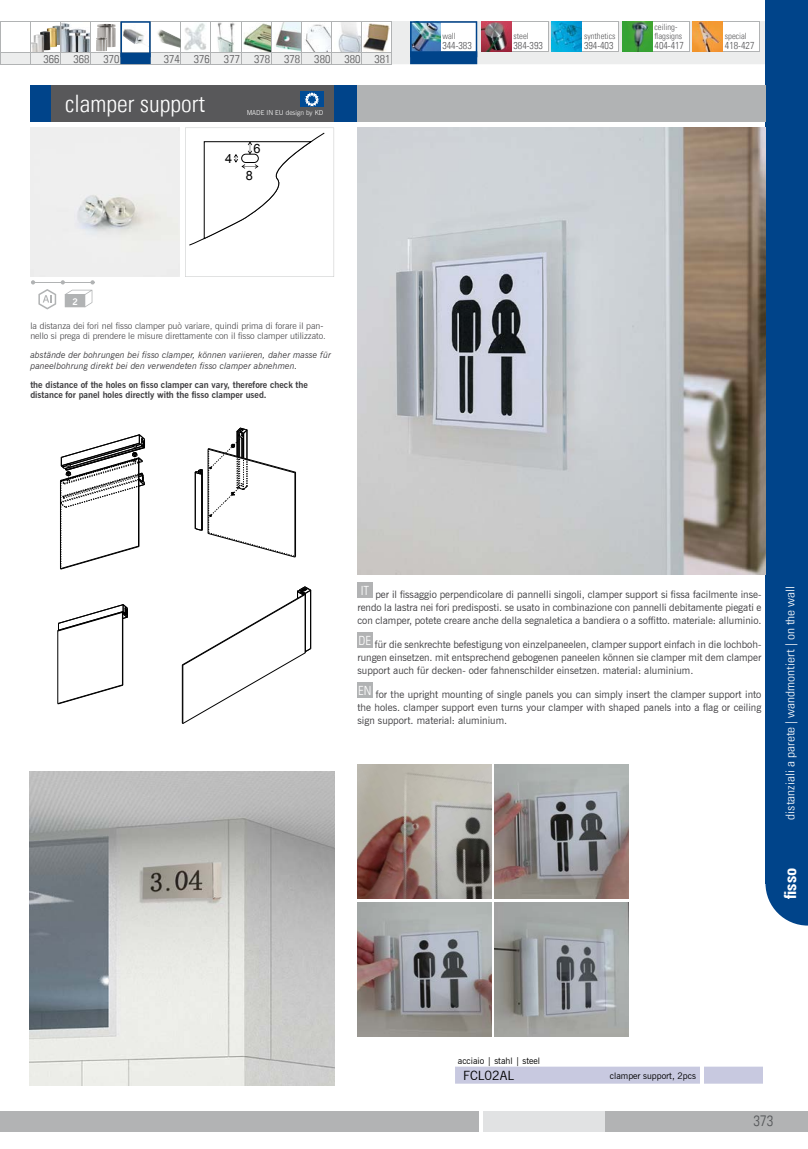
<style>
.page{position:relative;width:808px;height:1149px;background:#fff}
.page>*{position:absolute;margin:0;border:0;box-sizing:border-box;transform-origin:0 0}
.t1{font:300 condensed 24px "Univers LT";color:#fff}
.t2{font:700 condensed 16.5px "Univers LT";color:#fff}
.t3{font:300 condensed 15px "Univers LT";color:#555759}
.t4{font:12.75px "News Gothic BT";color:#000}
.t5{font:12.75px "Arial";color:#000}
.t6{font:300 condensed 12.15px "Univers LT";color:#fff;scale:1.11 1}
.t7{font:300 condensed 11.25px "Univers LT";color:#58585a;scale:1.07 1}
.t8{font:10.2px/13.2px "News Gothic BT";color:#3e3d40;text-align:justify}
.t9{font:300 condensed 10.05px "Univers LT";color:#58585a}
.t10{font:300 9px/10.5px "News Gothic BT";color:#3e3d40}
.t11{font:italic 9px/10.5px "News Gothic BT";color:#3e3d40}
.t12{font:700 9px/10.5px "News Gothic BT";color:#3e3d40}
.t13{font:9px "News Gothic BT";color:#000}
.t14{font:700 9px "News Gothic BT";color:#fff}
.t15{font:300 condensed 8.55px/8.6px "Univers LT";color:#58585a}
.t16{font:300 6.75px "News Gothic BT";color:#fff}
</style>
<div class="page">
<div style="left:605px;top:1110px;width:203px;height:20px;background:#b2b3b4"></div>
<div style="left:0;top:1110px;width:479px;height:20px;background:#b2b3b4"></div>
<div style="left:483px;top:1110px;width:122px;height:20px;background:#e1e2e3"></div>
<div style="left:765px;top:0;width:43px;height:883px;background:#00448a"></div>
<svg style="left:765px;top:883px;width:43px;height:42px"></svg>
<svg style="left:185px;top:128px;width:149px;height:149px"></svg>
<img style="left:30px;top:127px;width:149px;height:149px">
<img style="left:357px;top:127px;width:408px;height:447px">
<img style="left:495px;top:764px;width:134px;height:133px">
<img style="left:357px;top:764px;width:134px;height:133px">
<img style="left:357px;top:902px;width:134px;height:134px">
<img style="left:494px;top:902px;width:134px;height:134px">
<svg style="left:195px;top:428px;width:101px;height:129px"></svg>
<svg style="left:60px;top:434px;width:85px;height:135px"></svg>
<svg style="left:57px;top:604px;width:71px;height:101px"></svg>
<svg style="left:181px;top:586px;width:131px;height:138px"></svg>
<svg style="left:31px;top:280px;width:64px;height:29px"></svg>
<div style="left:356px;top:85px;width:410px;height:36px;background:#b1b3b4"></div>
<div style="left:30px;top:85px;width:22px;height:36px;background:#00448a"></div>
<div style="left:51px;top:85px;width:283px;height:36px;background:#58585a"></div>
<div style="left:334px;top:85px;width:22px;height:36px;background:#00448a"></div>
<div style="left:357px;top:582px;width:15px;height:15px;background:#b2b3b4"></div>
<div style="left:357px;top:632px;width:15px;height:15px;background:#b2b3b4"></div>
<div style="left:357px;top:682px;width:15px;height:15px;background:#b1b3b4"></div>
<div style="left:455px;top:1066px;width:308px;height:17px;background:#c8c9e0"></div>
<hr style="left:700px;top:1066px;width:3px;height:17px;background:#fff">
<div style="left:300px;top:92px;width:23px;height:15px;background:#004b95"></div>
<svg style="left:306px;top:93px;width:12px;height:13px"></svg>
<img style="left:0;top:21px;width:765px;height:44px">
<img style="left:30px;top:771px;width:305px;height:313px">
<p class="t7" style="left:43px;top:52px;width:326px">366 368 370 372 374 376 377 378 378 380 380 381</p>
<h1 class="t1" style="left:65px;top:89px;width:141px">clamper support</h1>
<p class="t5" style="left:225px;top:150px;width:9px">4</p>
<p class="t16" style="left:247px;top:108px;width:78px">MADE IN EU design by KD</p>
<p class="t5" style="left:254px;top:140px;width:9px">6</p>
<p class="t5" style="left:246px;top:167px;width:9px">8</p>
<p class="t14" style="left:72px;top:296px;width:7px">2</p>
<p class="t10" style="left:30px;top:320px;width:297px">la distanza dei fori nel fisso clamper può variare, quindi prima di forare il pan&shy;nello si prega di prendere le misure direttamente con il fisso clamper utilizzato.</p>
<p class="t11" style="left:30px;top:349px;width:302px">abstände der bohrungen bei fisso clamper, können variieren, daher masse für paneelbohrung direkt bei den verwendeten fisso clamper abnehmen.</p>
<p class="t12" style="left:30px;top:379px;width:279px">the distance of the holes on fisso clamper can vary, therefore check the distance for panel holes directly with the fisso clamper used.</p>
<p class="t15" style="left:442px;top:31px;width:15px">wall</p>
<p class="t9" style="left:442px;top:39px;width:31px">344-383</p>
<p class="t15" style="left:513px;top:31px;width:17px">steel</p>
<p class="t9" style="left:513px;top:39px;width:31px">384-393</p>
<p class="t15" style="left:584px;top:31px;width:33px">synthetics</p>
<p class="t9" style="left:584px;top:39px;width:31px">394-403</p>
<p class="t15" style="left:654px;top:23px;width:29px">ceiling&shy;flagsigns</p>
<p class="t9" style="left:654px;top:39px;width:31px">404-417</p>
<p class="t15" style="left:725px;top:31px;width:23px">special</p>
<p class="t9" style="left:725px;top:39px;width:31px">418-427</p>
<p class="t8" style="left:357px;top:587px;width:405px;text-align:center"><sup>it</sup> per il fissaggio perpendicolare di pannelli singoli, clamper support si fissa facilmente inse&shy;rendo la lastra nei fori predisposti. se usato in combinazione con pannelli debitamente piegati e con clamper, potete creare anche della segnaletica a bandiera o a soffitto. materiale: alluminio.</p>
<p class="t8" style="left:357px;top:637px;width:405px"><sup>de</sup> für die senkrechte befestigung von einzelpaneelen, clamper support einfach in die lochboh&shy;rungen einsetzen. mit entsprechend gebogenen paneelen können sie clamper mit dem clamper support auch für decken- oder fahnenschilder einsetzen. material: aluminium.</p>
<p class="t8" style="left:357px;top:687px;width:405px"><sup>en</sup> for the upright mounting of single panels you can simply insert the clamper support into the holes. clamper support even turns your clamper with shaped panels into a flag or ceiling sign support. material: aluminium.</p>
<p class="t6" style="left:783px;top:819px;width:212px;rotate:-90deg">distanziali a parete | wandmontiert | on the wall</p>
<h2 class="t2" style="left:780px;top:898px;width:33px;rotate:-90deg">fisso</h2>
<p class="t13" style="left:458px;top:1054px;width:84px">acciaio | stahl | steel</p>
<p class="t4" style="left:463px;top:1067px;width:52px">FCL02AL</p>
<p class="t13" style="left:610px;top:1069px;width:87px">clamper support, 2pcs</p>
<h3 class="t3" style="left:753px;top:1111px;width:21px">373</h3>
</div>
